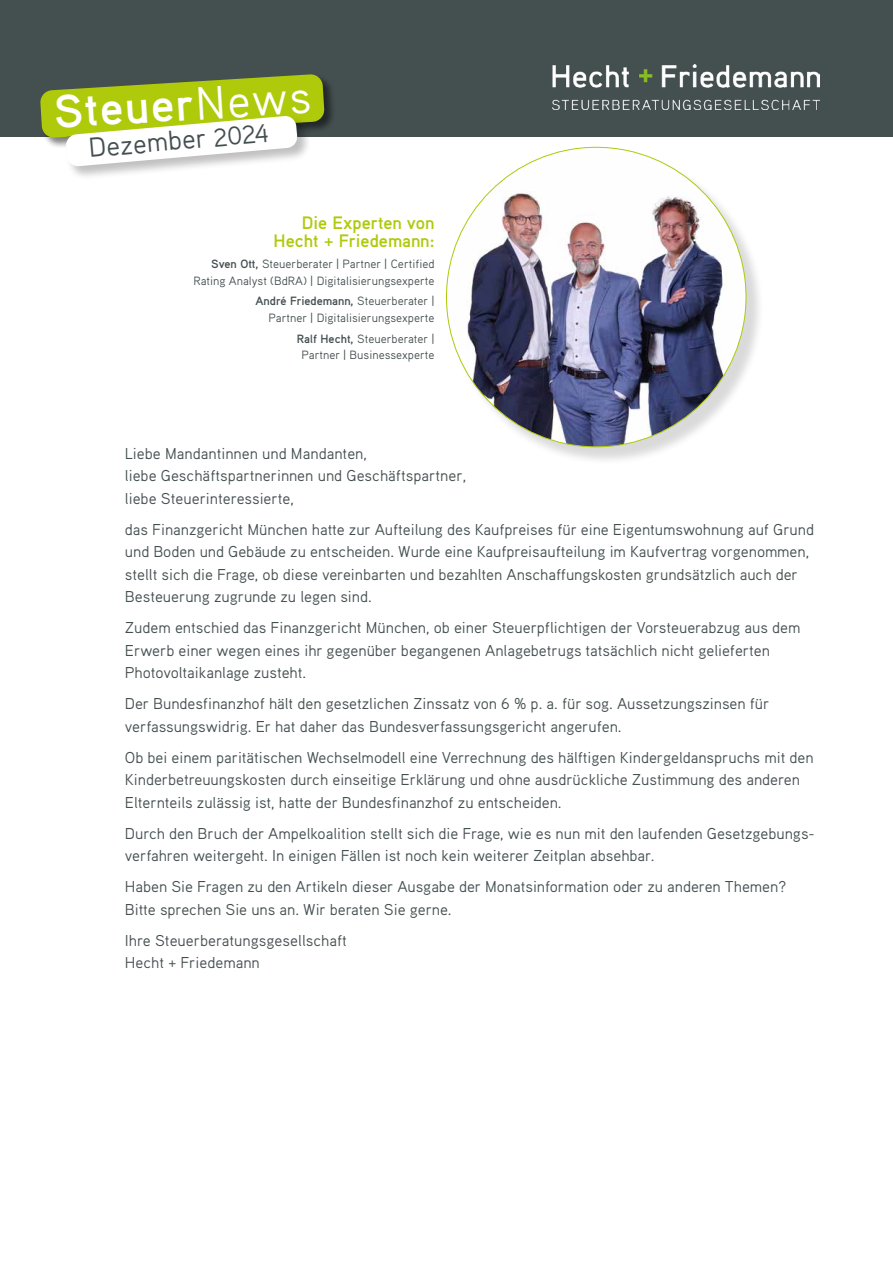
<style>
.page{position:relative;width:893px;height:1263px;background:#fff}
.page>*{position:absolute;margin:0;border:0;box-sizing:border-box;transform-origin:0 0}
.t1{font:700 46.65px "Aaux Pro OT";color:#fff}
.t2{font:27.3px "Aaux Pro OT";color:#444f50}
.t3{font:700 18px/18px "Aaux Pro OT";color:#afca0b;text-align:right}
.t4{font:15.75px/22.5px "Aaux Pro OT";letter-spacing:-.005em;color:#444f50}
.t5{font:12px/16.5px "Aaux Pro OT";color:#444f50;text-align:right}
.s1{font-weight:400}
.s2{font-size:25.65px}
.s3{font-weight:700}
</style>
<div class="page">
<div style="left:0;top:0;width:893px;height:136px;background:#444f50"></div>
<img style="left:552px;top:64px;width:267px;height:46px">
<div style="left:40px;top:74px;width:296px;height:75px;background:#000;opacity:.5"></div>
<div style="left:66px;top:116px;width:245px;height:64px;background:#000;opacity:.25"></div>
<svg style="left:40px;top:74px;width:285px;height:93px"></svg>
<div style="left:448px;top:149px;width:317px;height:317px;background:#000;opacity:.15"></div>
<img style="left:446px;top:147px;width:300px;height:300px;border-radius:150px">
<h1 class="t1" style="left:52px;top:83px;width:259px;rotate:-4deg">Steuer<span class="s1">News</span></h1>
<h2 class="t2" style="left:87px;top:131px;width:182px;rotate:-5deg">Dezember <span class="s2">2024</span></h2>
<p class="t3" style="left:274px;top:214px;width:162px">Die Experten von<br>Hecht + Friedemann:</p>
<p class="t5" style="left:194px;top:255px;width:242px"><span class="s3">Sven Ott,</span> Steuerberater | Partner | Certified<br>Rating Analyst (BdRA) | Digitalisierungsexperte</p>
<p class="t5" style="left:255px;top:293px;width:181px"><span class="s3">André Friedemann,</span> Steuerberater |<br>Partner | Digitalisierungsexperte</p>
<p class="t5" style="left:297px;top:330px;width:139px;text-align:center"><span class="s3">Ralf Hecht,</span> Steuerberater |<br>Partner | Businessexperte</p>
<p class="t4" style="left:125px;top:441px;width:343px">Liebe Mandantinnen und Mandanten,<br>liebe Geschäftspartnerinnen und Geschäftspartner, liebe Steuerinteressierte,</p>
<p class="t4" style="left:125px;top:517px;width:691px">das Finanzgericht München hatte zur Aufteilung des Kaufpreises für eine Eigentumswohnung auf Grund und Boden und Gebäude zu entscheiden. Wurde eine Kaufpreisaufteilung im Kaufvertrag vorgenommen, stellt sich die Frage, ob diese vereinbarten und bezahlten Anschaffungskosten grundsätzlich auch der Besteuerung zugrunde zu legen sind.</p>
<p class="t4" style="left:125px;top:616px;width:677px">Zudem entschied das Finanzgericht München, ob einer Steuerpflichtigen der Vorsteuerabzug aus dem<br>Erwerb einer wegen eines ihr gegenüber begangenen Anlagebetrugs tatsächlich nicht gelieferten<br>Photovoltaikanlage zusteht.</p>
<p class="t4" style="left:125px;top:692px;width:646px">Der Bundesfinanzhof hält den gesetzlichen Zinssatz von 6 % p. a. für sog. Aussetzungszinsen für verfassungswidrig. Er hat daher das Bundesverfassungsgericht angerufen.</p>
<p class="t4" style="left:125px;top:746px;width:690px">Ob bei einem paritätischen Wechselmodell eine Verrechnung des hälftigen Kindergeldanspruchs mit den<br>Kinderbetreuungskosten durch einseitige Erklärung und ohne ausdrückliche Zustimmung des anderen<br>Elternteils zulässig ist, hatte der Bundesfinanzhof zu entscheiden.</p>
<p class="t4" style="left:125px;top:822px;width:691px">Durch den Bruch der Ampelkoalition stellt sich die Frage, wie es nun mit den laufenden Gesetzgebungs&shy;verfahren weitergeht. In einigen Fällen ist noch kein weiterer Zeitplan absehbar.</p>
<p class="t4" style="left:125px;top:875px;width:663px">Haben Sie Fragen zu den Artikeln dieser Ausgabe der Monatsinformation oder zu anderen Themen?<br>Bitte sprechen Sie uns an. Wir beraten Sie gerne.</p>
<p class="t4" style="left:125px;top:929px;width:224px">Ihre Steuerberatungsgesellschaft<br>Hecht + Friedemann</p>
</div>
